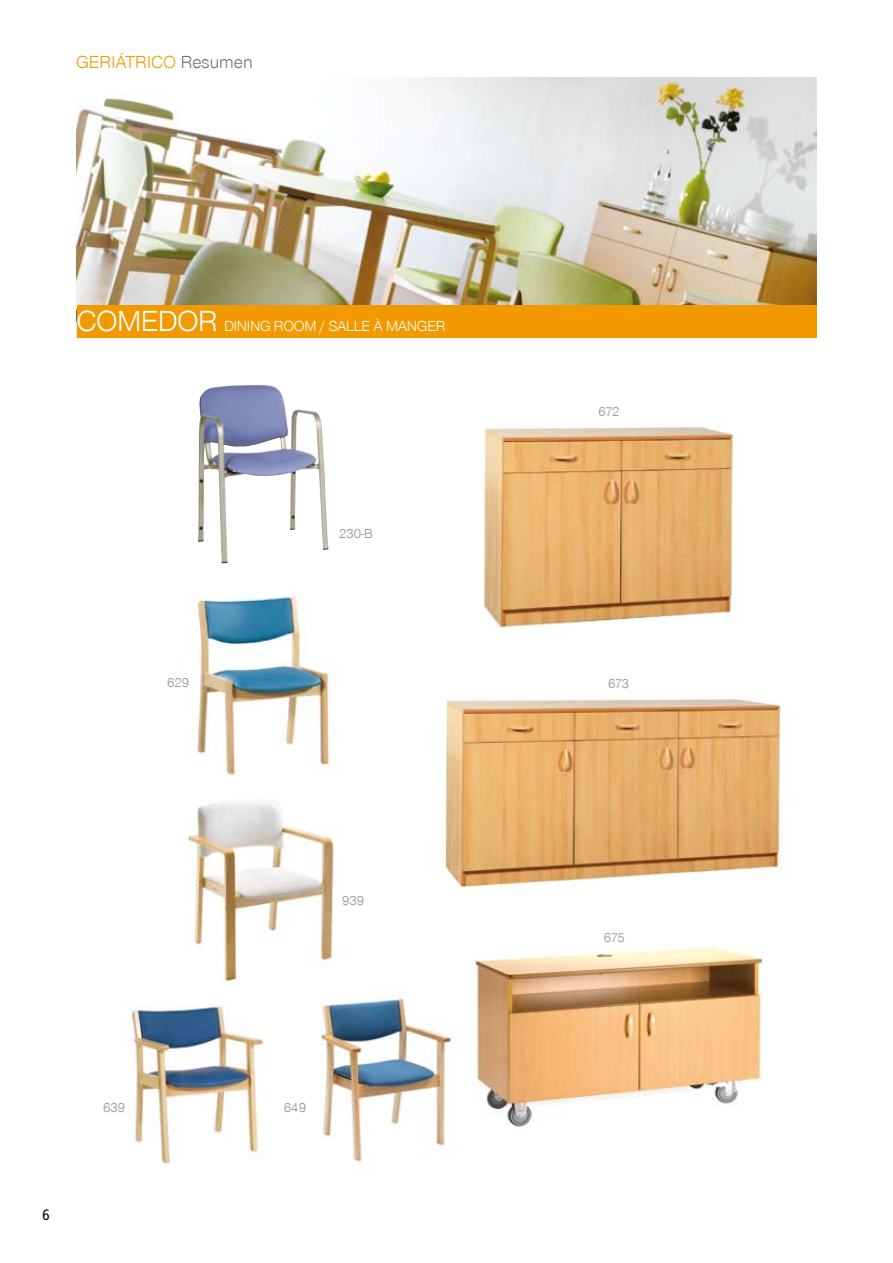
<style>
.page{position:relative;width:893px;height:1263px;background:#fff}
.page>*{position:absolute;margin:0;border:0;box-sizing:border-box;transform-origin:0 0}
.t1{font:18px "Nimbus San Nov T";color:#f39900}
.t2{font:15px "Nimbus San Nov T";letter-spacing:-.02em;color:#fff}
.t3{font:condensed 15px "Frutiger";color:#000}
.t4{font:13.5px "Nimbus San Nov T";color:#8d8f91}
.s1{color:#707173}
.s2{font-size:30px}
</style>
<div class="page">
<img style="left:472px;top:946px;width:291px;height:181px">
<img style="left:77px;top:78px;width:739px;height:227px">
<div style="left:77px;top:305px;width:739px;height:33px;background:#f39900"></div>
<img style="left:198px;top:385px;width:84px;height:178px">
<img style="left:127px;top:1004px;width:137px;height:161px">
<img style="left:196px;top:595px;width:142px;height:183px">
<img style="left:189px;top:801px;width:145px;height:182px">
<img style="left:320px;top:970px;width:132px;height:194px">
<img style="left:483px;top:426px;width:251px;height:205px">
<img style="left:444px;top:698px;width:337px;height:192px">
<p class="t1" style="left:76px;top:52px;width:178px">GERIÁTRICO <span class="s1">Resumen</span></p>
<p class="t2" style="left:77px;top:317px;width:371px"><span class="s2">COMEDOR</span> DINING ROOM / SALLE À MANGER</p>
<p class="t4" style="left:167px;top:675px;width:24px">629</p>
<p class="t4" style="left:339px;top:526px;width:35px">230-B</p>
<p class="t4" style="left:342px;top:893px;width:24px">939</p>
<p class="t3" style="left:43px;top:1206px;width:9px">6</p>
<p class="t4" style="left:103px;top:1100px;width:24px">639</p>
<p class="t4" style="left:284px;top:1100px;width:24px">649</p>
<p class="t4" style="left:599px;top:404px;width:23px">672</p>
<p class="t4" style="left:608px;top:676px;width:23px">673</p>
<p class="t4" style="left:604px;top:930px;width:22px">675</p>
</div>
